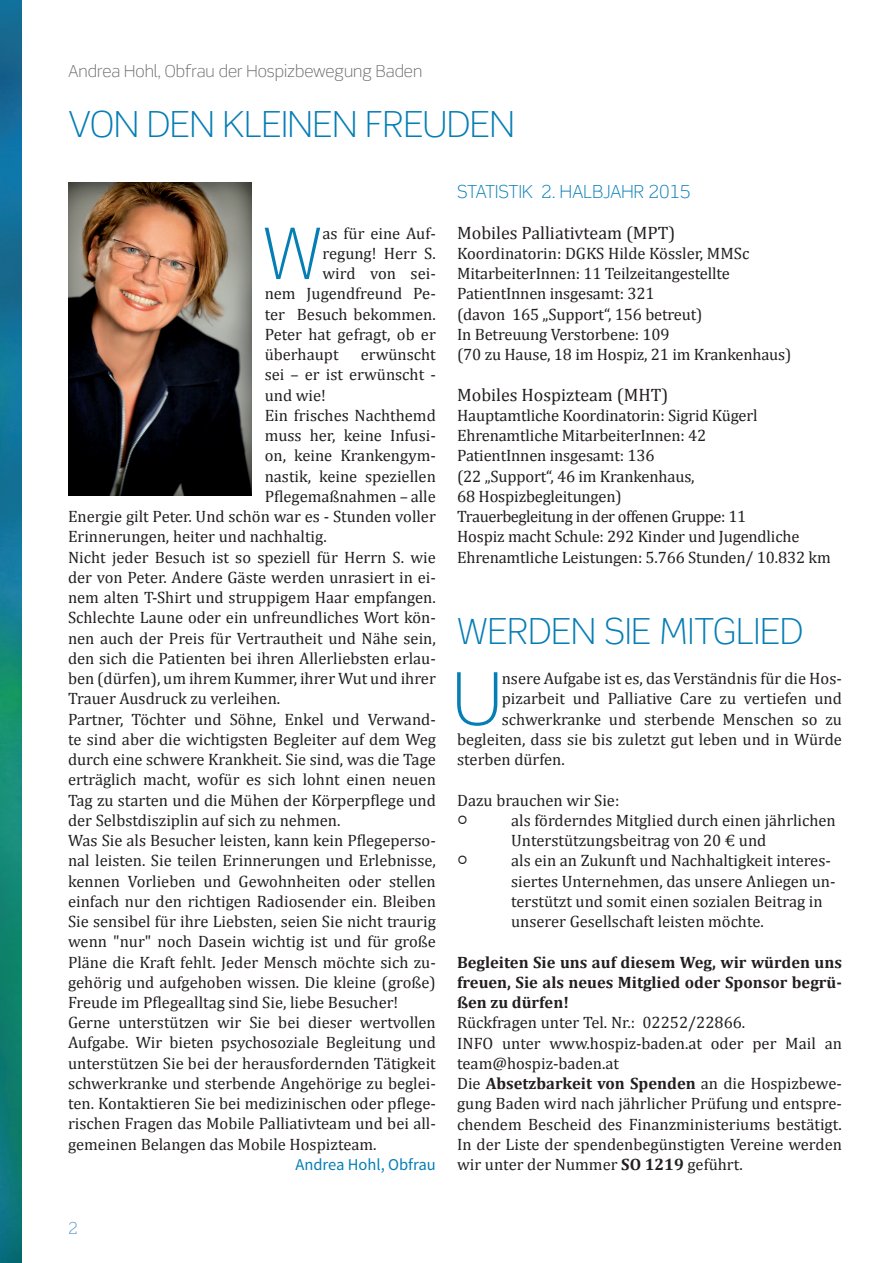
<style>
.page{position:relative;width:893px;height:1263px;background:#fff}
.page>*{position:absolute;margin:0;border:0;box-sizing:border-box;transform-origin:0 0}
.t1{font:300 78px "Source Sans Pro";color:#057db5}
.t2{font:300 72.6px "Scene Std";color:#057db5}
.t3{font:300 36px "Scene Std";color:#057db5}
.t4{font:18px "Cambria";color:#231f20}
.t5{font:300 18px "Scene Std";color:#057db5}
.t6{font:16.5px/20.2px "Cambria";color:#231f20}
.t7{font:700 16.5px/20.2px "Cambria";color:#231f20;text-align:justify}
.t8{font:300 16.5px "Scene Std";color:#6c6d70}
.t9{font:16.5px "Source Sans Pro";color:#057db5}
.t10{font:300 16.5px "Scene Std";color:#5e99c7}
.s1{font-weight:700;font-size:18px}
.s2{font-weight:700}
</style>
<div class="page">
<img style="left:0;top:0;width:21px;height:1263px">
<img style="left:68px;top:183px;width:184px;height:313px">
<p class="t8" style="left:68px;top:61px;width:356px">Andrea Hohl, Obfrau der Hospizbewegung Baden</p>
<h3 class="t3" style="left:68px;top:103px;width:448px">VON DEN KLEINEN FREUDEN</h3>
<h1 class="t1" style="left:262px;top:206px;width:62px">W</h1>
<p class="t6" style="left:323px;top:223px;width:115px">as für eine Auf-</p>
<p class="t6" style="left:323px;top:243px;width:115px">regung! Herr S.</p>
<p class="t6" style="left:323px;top:263px;width:115px">wird von sei-</p>
<p class="t6" style="left:265px;top:283px;width:173px">nem Jugendfreund Pe-</p>
<p class="t6" style="left:265px;top:304px;width:173px">ter Besuch bekommen.</p>
<p class="t6" style="left:265px;top:324px;width:173px">Peter hat gefragt, ob er</p>
<p class="t6" style="left:265px;top:344px;width:75px">überhaupt</p>
<p class="t6" style="left:361px;top:344px;width:77px">erwünscht</p>
<p class="t6" style="left:265px;top:364px;width:173px">sei – er ist erwünscht -</p>
<p class="t6" style="left:265px;top:385px;width:63px">und wie!</p>
<p class="t6" style="left:265px;top:405px;width:173px">Ein frisches Nachthemd</p>
<p class="t6" style="left:265px;top:425px;width:173px">muss her, keine Infusi-</p>
<p class="t6" style="left:265px;top:445px;width:173px">on, keine Krankengym-</p>
<p class="t6" style="left:265px;top:466px;width:173px">nastik, keine speziellen</p>
<p class="t6" style="left:265px;top:486px;width:173px">Pflegemaßnahmen – alle</p>
<p class="t6" style="left:68px;top:506px;width:369px">Energie gilt Peter. Und schön war es - Stunden voller</p>
<p class="t6" style="left:68px;top:526px;width:260px">Erinnerungen, heiter und nachhaltig.</p>
<p class="t6" style="left:68px;top:547px;width:369px">Nicht jeder Besuch ist so speziell für Herrn S. wie</p>
<p class="t6" style="left:68px;top:567px;width:369px">der von Peter. Andere Gäste werden unrasiert in ei-</p>
<p class="t6" style="left:68px;top:587px;width:369px">nem alten T-Shirt und struppigem Haar empfangen.</p>
<p class="t6" style="left:68px;top:607px;width:369px">Schlechte Laune oder ein unfreundliches Wort kön-</p>
<p class="t6" style="left:68px;top:628px;width:369px">nen auch der Preis für Vertrautheit und Nähe sein,</p>
<p class="t6" style="left:68px;top:648px;width:369px">den sich die Patienten bei ihren Allerliebsten erlau-</p>
<p class="t6" style="left:68px;top:668px;width:369px">ben (dürfen), um ihrem Kummer, ihrer Wut und ihrer</p>
<p class="t6" style="left:68px;top:688px;width:214px">Trauer Ausdruck zu verleihen.</p>
<p class="t6" style="left:68px;top:709px;width:369px">Partner, Töchter und Söhne, Enkel und Verwand-</p>
<p class="t6" style="left:68px;top:729px;width:369px">te sind aber die wichtigsten Begleiter auf dem Weg</p>
<p class="t6" style="left:68px;top:749px;width:369px">durch eine schwere Krankheit. Sie sind, was die Tage</p>
<p class="t6" style="left:68px;top:769px;width:369px">erträglich macht, wofür es sich lohnt einen neuen</p>
<p class="t6" style="left:68px;top:790px;width:369px">Tag zu starten und die Mühen der Körperpflege und</p>
<p class="t6" style="left:68px;top:810px;width:274px">der Selbstdisziplin auf sich zu nehmen.</p>
<p class="t6" style="left:68px;top:830px;width:369px">Was Sie als Besucher leisten, kann kein Pflegeperso-</p>
<p class="t6" style="left:68px;top:850px;width:369px">nal leisten. Sie teilen Erinnerungen und Erlebnisse,</p>
<p class="t6" style="left:68px;top:871px;width:369px">kennen Vorlieben und Gewohnheiten oder stellen</p>
<p class="t6" style="left:68px;top:891px;width:369px">einfach nur den richtigen Radiosender ein. Bleiben</p>
<p class="t6" style="left:68px;top:911px;width:369px">Sie sensibel für ihre Liebsten, seien Sie nicht traurig</p>
<p class="t6" style="left:68px;top:931px;width:369px">wenn "nur" noch Dasein wichtig ist und für große</p>
<p class="t6" style="left:68px;top:952px;width:369px">Pläne die Kraft fehlt. Jeder Mensch möchte sich zu-</p>
<p class="t6" style="left:68px;top:972px;width:369px">gehörig und aufgehoben wissen. Die kleine (große)</p>
<p class="t6" style="left:68px;top:992px;width:332px">Freude im Pflegealltag sind Sie, liebe Besucher!</p>
<p class="t6" style="left:68px;top:1012px;width:369px">Gerne unterstützen wir Sie bei dieser wertvollen</p>
<p class="t6" style="left:68px;top:1033px;width:369px">Aufgabe. Wir bieten psychosoziale Begleitung und</p>
<p class="t6" style="left:68px;top:1053px;width:369px">unterstützen Sie bei der herausfordernden Tätigkeit</p>
<p class="t6" style="left:68px;top:1073px;width:369px">schwerkranke und sterbende Angehörige zu beglei-</p>
<p class="t6" style="left:68px;top:1093px;width:369px">ten. Kontaktieren Sie bei medizinischen oder pflege-</p>
<p class="t6" style="left:68px;top:1114px;width:369px">rischen Fragen das Mobile Palliativteam und bei all-</p>
<p class="t6" style="left:68px;top:1134px;width:310px">gemeinen Belangen das Mobile Hospizteam.</p>
<p class="t9" style="left:295px;top:1154px;width:142px">Andrea Hohl, Obfrau</p>
<p class="t10" style="left:68px;top:1218px;width:11px">2</p>
<p class="t5" style="left:457px;top:181px;width:235px">STATISTIK 2. HALBJAHR 2015</p>
<p class="t4" style="left:457px;top:222px;width:220px">Mobiles Palliativteam (MPT)</p>
<p class="t6" style="left:457px;top:243px;width:336px">Koordinatorin: DGKS Hilde Kössler, MMSc MitarbeiterInnen: 11 Teilzeitangestellte PatientInnen insgesamt: 321<br>(davon 165 „Support“, 156 betreut)<br>In Betreuung Verstorbene: 109<br>(70 zu Hause, 18 im Hospiz, 21 im Krankenhaus)</p>
<p class="t4" style="left:457px;top:384px;width:213px">Mobiles Hospizteam (MHT)</p>
<p class="t6" style="left:457px;top:405px;width:375px">Hauptamtliche Koordinatorin: Sigrid Kügerl Ehrenamtliche MitarbeiterInnen: 42<br>PatientInnen insgesamt: 136<br>(22 „Support“, 46 im Krankenhaus,<br>68 Hospizbegleitungen)<br>Trauerbegleitung in der offenen Gruppe: 11<br>Hospiz macht Schule: 292 Kinder und Jugendliche Ehrenamtliche Leistungen: 5.766 Stunden/ 10.832 km</p>
<h3 class="t3" style="left:457px;top:609px;width:347px">WERDEN SIE MITGLIED</h3>
<h2 class="t2" style="left:453px;top:655px;width:50px">U</h2>
<p class="t6" style="left:502px;top:668px;width:342px">nsere Aufgabe ist es, das Verständnis für die Hos-</p>
<p class="t6" style="left:502px;top:688px;width:342px">pizarbeit und Palliative Care zu vertiefen und</p>
<p class="t6" style="left:502px;top:709px;width:342px">schwerkranke und sterbende Menschen so zu</p>
<p class="t6" style="left:457px;top:729px;width:386px">begleiten, dass sie bis zuletzt gut leben und in Würde</p>
<p class="t6" style="left:457px;top:749px;width:109px">sterben dürfen.</p>
<p class="t6" style="left:457px;top:790px;width:164px">Dazu brauchen wir Sie:</p>
<p class="t6" style="left:511px;top:810px;width:326px;text-indent:-54px"><span class="s1">○</span> als förderndes Mitglied durch einen jährlichen<br>Unterstützungsbeitrag von 20 € und</p>
<p class="t6" style="left:511px;top:850px;width:326px;text-indent:-54px"><span class="s1">○</span> als ein an Zukunft und Nachhaltigkeit interes&shy;siertes Unternehmen, das unsere Anliegen un&shy;terstützt und somit einen sozialen Beitrag in unserer Gesellschaft leisten möchte.</p>
<p class="t7" style="left:457px;top:951px;width:386px">Begleiten Sie uns auf diesem Weg, wir würden uns freuen, Sie als neues Mitglied oder Sponsor begrü&shy;ßen zu dürfen!</p>
<p class="t6" style="left:457px;top:1012px;width:386px">Rückfragen unter Tel. Nr.: 02252/22866.<br>INFO unter www.hospiz-baden.at oder per Mail an team@hospiz-baden.at<br>Die <span class="s2">Absetzbarkeit von Spenden</span> an die Hospizbewe&shy;gung Baden wird nach jährlicher Prüfung und entspre&shy;chendem Bescheid des Finanzministeriums bestätigt.<br>In der Liste der spendenbegünstigten Vereine werden wir unter der Nummer <span class="s2">SO 1219</span> geführt.</p>
</div>
